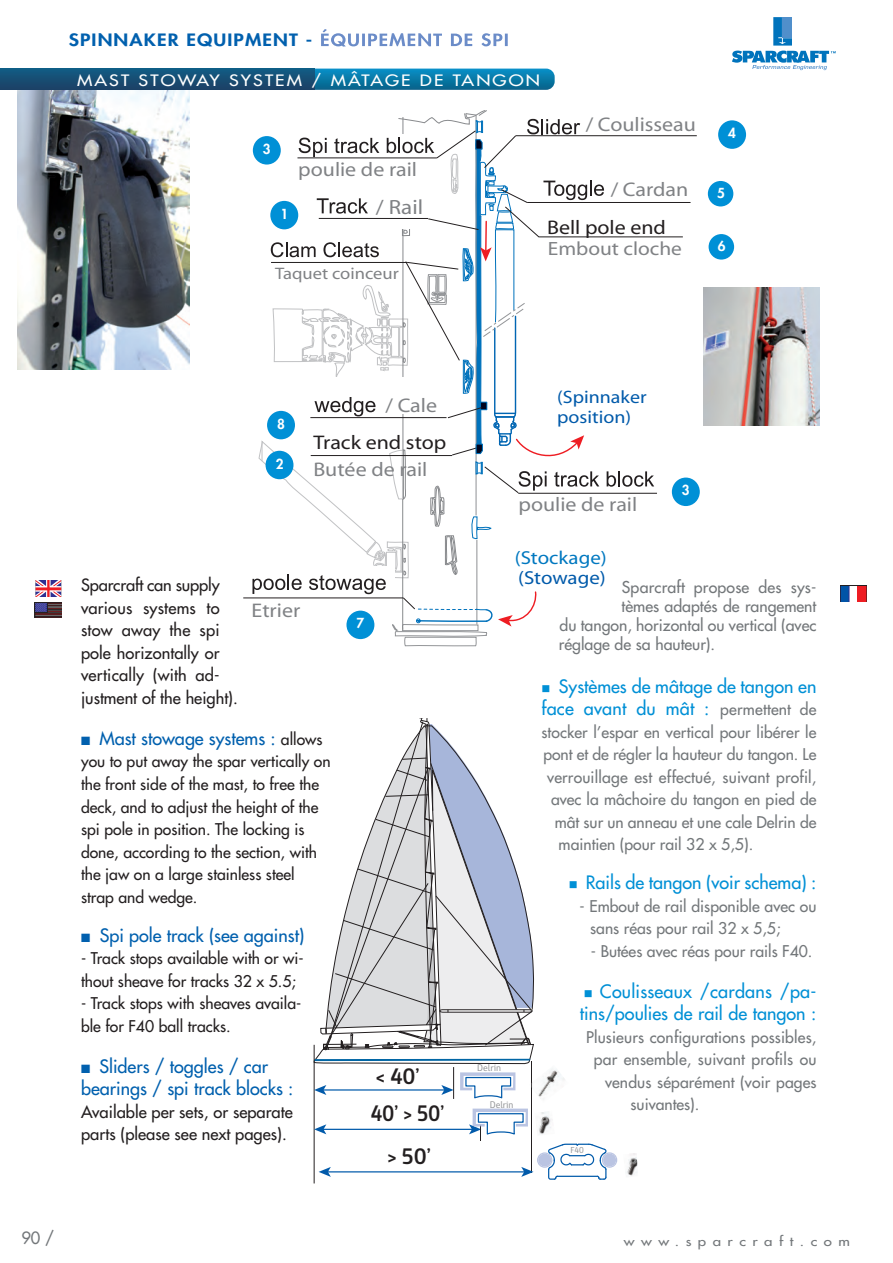
<style>
.page{position:relative;width:893px;height:1263px;background:#fff}
.page>*{position:absolute;margin:0;border:0;box-sizing:border-box;transform-origin:0 0}
.t1{font:700 21.6px/37.5px "Yalta Sans Pro";color:#231f20}
.t2{font:20.7px "Myriad";color:#808285;scale:1.11 1}
.t3{font:19.8px "Myriad";color:#808285;scale:1.11 1}
.t4{font:19.8px "Myriad";color:#231f20;scale:1.11 1}
.t5{font:19.2px "Myriad";color:#808285;scale:1.11 1}
.t6{font:18.75px "Myriad";color:#0078c0;scale:1.11 1}
.t7{font:18.75px "Myriad";letter-spacing:-.005em;color:#015aaa;scale:1.11 1}
.t8{font:500 18px/22.5px "Futura Std";color:#0090d6}
.t9{font:500 18px/22.5px "Futura Std";color:#0160ae}
.t10{font:18px/20px "Myriad";color:#015aaa;scale:1.11 1}
.t11{font:800 16.65px "Futura";letter-spacing:.06em;color:#0160ae;scale:1.18 1}
.t12{font:16.65px "Myriad";color:#808285;scale:1.11 1}
.t13{font:500 16.5px/22.5px "Futura Std";color:#231f20}
.t14{font:500 16.5px "Futura Std";color:#73777a}
.t15{font:500 15.9px "Futura Std";color:#73777a}
.t16{font:500 15.75px/22.5px "Futura Std";color:#73777a}
.t17{font:500 15.75px/22.5px "Futura Std";color:#231f20}
.t18{font:500 15.3px "Futura Std";letter-spacing:.115em;color:#fff;scale:1.18 1}
.t19{font:800 13.5px "Futura";color:#fff}
.t20{font:500 12.75px "Futura Std";letter-spacing:.435em;color:#73777a;scale:1.18 1}
.t21{font:9.3px "Yalta Sans Pro";color:#939598}
.t22{font:8.25px "Yalta Sans Pro";color:#939598}
.s1{font-size:15.75px;color:#231f20}
.s2{font-size:15.75px;color:#73777a}
</style>
<div class="page">
<img style="left:704px;top:288px;width:116px;height:138px">
<div style="left:404px;top:637px;width:73px;height:9px;border:1px solid #939598"></div>
<hr style="left:527px;top:202px;width:163px;height:1px;background:#231f20">
<hr style="left:243px;top:597px;width:160px;height:1px;background:#231f20">
<hr style="left:516px;top:135px;width:181px;height:1px;background:#231f20">
<svg style="left:252px;top:110px;width:432px;height:527px"></svg>
<div style="left:270px;top:201px;width:28px;height:28px;background:#0090d6;border-radius:50%"></div>
<div style="left:266px;top:451px;width:27px;height:28px;background:#0090d6;border-radius:50%"></div>
<div style="left:253px;top:136px;width:28px;height:29px;background:#0090d6;border-radius:50%"></div>
<div style="left:672px;top:478px;width:28px;height:28px;background:#0090d6;border-radius:50%"></div>
<div style="left:346px;top:611px;width:28px;height:28px;background:#0090d6;border-radius:50%"></div>
<div style="left:267px;top:411px;width:28px;height:28px;background:#0090d6;border-radius:50%"></div>
<div style="left:718px;top:120px;width:28px;height:29px;background:#0090d6;border-radius:50%"></div>
<img style="left:17px;top:90px;width:172px;height:279px">
<svg style="left:313px;top:718px;width:221px;height:346px"></svg>
<hr style="left:314px;top:1045px;width:1px;height:138px;background:#231f20">
<hr style="left:531px;top:1060px;width:1px;height:112px;background:#231f20">
<hr style="left:453px;top:1067px;width:1px;height:32px;background:#231f20">
<hr style="left:323px;top:1089px;width:122px;height:1px;background:#015aaa">
<svg style="left:314px;top:1085px;width:12px;height:10px"></svg>
<svg style="left:441px;top:1085px;width:13px;height:10px"></svg>
<hr style="left:323px;top:1129px;width:150px;height:1px;background:#015aaa">
<svg style="left:314px;top:1124px;width:12px;height:10px"></svg>
<hr style="left:327px;top:1171px;width:198px;height:1px;background:#015aaa">
<svg style="left:319px;top:1167px;width:12px;height:10px"></svg>
<svg style="left:460px;top:1072px;width:55px;height:27px"></svg>
<svg style="left:469px;top:1108px;width:148px;height:72px"></svg>
<img style="left:532px;top:1068px;width:33px;height:29px">
<img style="left:534px;top:1110px;width:21px;height:26px">
<img style="left:626px;top:1153px;width:12px;height:23px">
<svg style="left:36px;top:580px;width:25px;height:16px"></svg>
<svg style="left:35px;top:603px;width:27px;height:14px"></svg>
<svg style="left:840px;top:586px;width:26px;height:15px"></svg>
<div style="left:709px;top:234px;width:25px;height:26px;background:#0090d6;border-radius:50%"></div>
<div style="left:708px;top:181px;width:25px;height:25px;background:#0090d6;border-radius:50%"></div>
<img style="left:293px;top:69px;width:262px;height:21px;border-radius:9px">
<img style="left:0;top:69px;width:315px;height:21px">
<svg style="left:321px;top:29px;width:187px;height:18px"></svg>
<svg style="left:732px;top:17px;width:104px;height:53px"></svg>
<p class="t11" style="left:69px;top:32px;width:208px">SPINNAKER EQUIPMENT -</p>
<p class="t18" style="left:77px;top:75px;width:394px">MAST STOWAY SYSTEM / MÂTAGE DE TANGON</p>
<p class="t19" style="left:263px;top:142px;width:9px">3</p>
<p class="t19" style="left:280px;top:207px;width:9px">1</p>
<p class="t3" style="left:298px;top:162px;width:108px">poulie de rail</p>
<h2 class="t2" style="left:376px;top:199px;width:44px">/ Rail</h2>
<p class="t12" style="left:275px;top:267px;width:113px">Taquet coinceur</p>
<p class="t3" style="left:586px;top:117px;width:101px">/ Coulisseau</p>
<p class="t3" style="left:611px;top:182px;width:71px">/ Cardan</p>
<p class="t4" style="left:547px;top:219px;width:109px">Bell pole end</p>
<p class="t5" style="left:548px;top:241px;width:122px">Embout cloche</p>
<p class="t19" style="left:728px;top:127px;width:9px">4</p>
<p class="t19" style="left:717px;top:187px;width:9px">5</p>
<p class="t19" style="left:718px;top:240px;width:9px">6</p>
<p class="t19" style="left:277px;top:417px;width:9px">8</p>
<p class="t19" style="left:276px;top:457px;width:9px">2</p>
<p class="t3" style="left:385px;top:398px;width:48px">/ Cale</p>
<p class="t4" style="left:313px;top:435px;width:121px">Track end stop</p>
<p class="t3" style="left:313px;top:462px;width:104px">Butée de rail</p>
<p class="t13" style="left:81px;top:576px;width:158px">Sparcraft can supply various systems to stow away the spi pole horizontally or vertically (with ad&shy;justment of the height).</p>
<p class="t9" style="left:81px;top:729px;width:243px">■ Mast stowage systems : <span class="s1">allows</span></p>
<p class="t17" style="left:81px;top:752px;width:251px">you to put away the spar vertically on the front side of the mast, to free the deck, and to adjust the height of the spi pole in position. The locking is done, according to the section, with the jaw on a large stainless steel strap and wedge.</p>
<p class="t9" style="left:81px;top:926px;width:225px">■ Spi pole track (see against)</p>
<p class="t17" style="left:81px;top:949px;width:224px">- Track stops available with or wi&shy;thout sheave for tracks 32 x 5.5;</p>
<p class="t17" style="left:81px;top:994px;width:222px">- Track stops with sheaves availa&shy;ble for F40 ball tracks.</p>
<p class="t9" style="left:81px;top:1057px;width:214px">■ Sliders / toggles / car bearings / spi track blocks :</p>
<p class="t13" style="left:81px;top:1102px;width:213px">Available per sets, or separate parts (please see next pages).</p>
<p class="t3" style="left:252px;top:603px;width:45px">Etrier</p>
<p class="t14" style="left:21px;top:1231px;width:34px">90 /</p>
<p class="t19" style="left:357px;top:617px;width:9px">7</p>
<h1 class="t1" style="left:371px;top:1059px;width:75px">&lt; 40’<br>40’ &gt; 50’</h1>
<h1 class="t1" style="left:387px;top:1139px;width:45px">&gt; 50’</h1>
<p class="t10" style="left:557px;top:389px;width:82px">(Spinnaker position)</p>
<p class="t3" style="left:519px;top:497px;width:108px">poulie de rail</p>
<p class="t6" style="left:515px;top:550px;width:84px">(Stockage)</p>
<p class="t19" style="left:682px;top:484px;width:9px">3</p>
<p class="t7" style="left:518px;top:571px;width:80px">(Stowage)</p>
<p class="t15" style="left:622px;top:581px;width:196px">Sparcraft propose des sys-</p>
<p class="t15" style="left:622px;top:600px;width:196px">tèmes adaptés de rangement</p>
<p class="t15" style="left:560px;top:619px;width:258px">du tangon, horizontal ou vertical (avec</p>
<p class="t15" style="left:559px;top:638px;width:158px">réglage de sa hauteur).</p>
<p class="t8" style="left:541px;top:677px;width:276px">■ Systèmes de mâtage de tangon en face avant du mât : <span class="s2">permettent de</span></p>
<p class="t16" style="left:541px;top:723px;width:276px">stocker l’espar en vertical pour libérer le</p>
<p class="t16" style="left:543px;top:745px;width:275px">pont et de régler la hauteur du tangon. Le</p>
<p class="t16" style="left:547px;top:768px;width:271px">verrouillage est effectué, suivant profil,</p>
<p class="t16" style="left:551px;top:790px;width:267px">avec la mâchoire du tangon en pied de</p>
<p class="t16" style="left:555px;top:813px;width:263px">mât sur un anneau et une cale Delrin de</p>
<p class="t16" style="left:559px;top:835px;width:196px">maintien (pour rail 32 x 5,5).</p>
<p class="t8" style="left:569px;top:873px;width:249px">■ Rails de tangon (voir schema) :</p>
<p class="t16" style="left:590px;top:896px;width:228px;text-indent:-11px">- Embout de rail disponible avec ou sans réas pour rail 32 x 5,5;</p>
<p class="t16" style="left:591px;top:941px;width:223px">- Butées avec réas pour rails F40.</p>
<p class="t8" style="left:580px;top:982px;width:238px">■ Coulisseaux /cardans /pa&shy;tins/poulies de rail de tangon :</p>
<p class="t16" style="left:586px;top:1027px;width:232px">Plusieurs configurations possibles,</p>
<p class="t16" style="left:594px;top:1050px;width:224px">par ensemble, suivant profils ou</p>
<p class="t16" style="left:605px;top:1072px;width:213px">vendus séparément (voir pages</p>
<p class="t16" style="left:631px;top:1095px;width:70px">suivantes).</p>
<p class="t21" style="left:477px;top:1065px;width:25px">Delrin</p>
<p class="t21" style="left:490px;top:1101px;width:25px">Delrin</p>
<p class="t22" style="left:570px;top:1147px;width:15px">F40</p>
<p class="t20" style="left:624px;top:1236px;width:193px">www.sparcraft.com</p>
</div>
